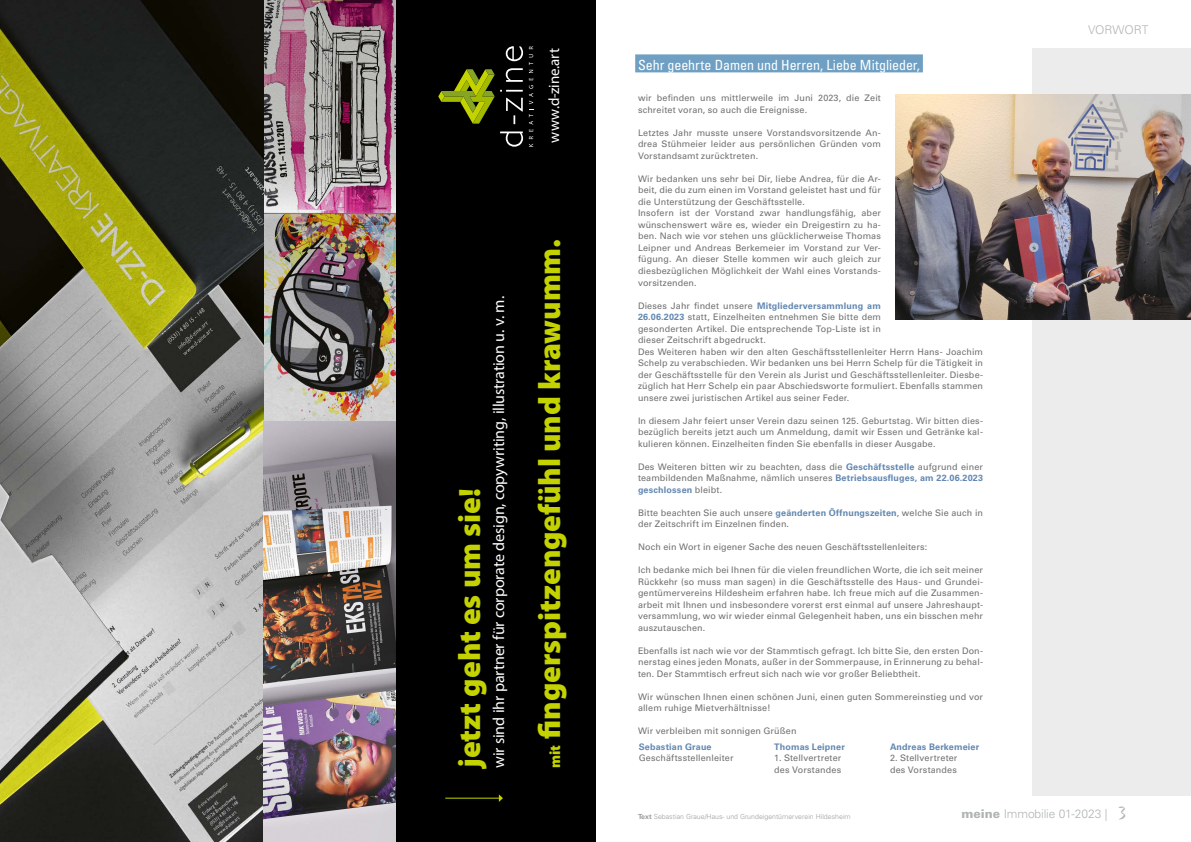
<style>
.page{position:relative;width:1191px;height:842px;background:#fff}
.page>*{position:absolute;margin:0;border:0;box-sizing:border-box;transform-origin:0 0}
.t1{font:900 31px "Myriad Pro";letter-spacing:-.005em;color:#c4d300}
.t2{font:16px "Myriad Pro";letter-spacing:-.01em;color:#fff}
.t3{font:15px "Myriad Pro";letter-spacing:-.005em;color:#fff}
.t4{font:900 15px "Myriad Pro";color:#c4d300}
.t5{font:condensed 14px "Univers LT Std";letter-spacing:-.005em;color:#fff}
.t6{font:300 12px "Univers LT Std";letter-spacing:-.005em;color:#b1b4b4}
.t7{font:9px/11.5px "Univers LT Std";letter-spacing:.015em;color:#6f7070}
.t8{font:700 9px "Univers LT Std";letter-spacing:.015em;color:#6287b1}
.t9{font:300 7px "Univers LT Std";color:#9d9e9e}
.s1{font-weight:700;color:#6287b1}
.s2{font-weight:700}
.s3{font-weight:900}
.s4{font-family:"Bette ITC Std";font-weight:400;font-size:20px}
</style>
<div class="page">
<div style="left:1032px;top:48px;width:159px;height:747px;background:#ececec"></div>
<div style="left:635px;top:54px;width:288px;height:18px;background:#6fa0c3"></div>
<div style="left:395px;top:0;width:200px;height:842px;background:#000"></div>
<img style="left:0;top:0;width:395px;height:842px">
<svg style="left:438px;top:46px;width:85px;height:101px;background:#282c0d"></svg>
<svg style="left:529px;top:46px;width:4px;height:101px"></svg>
<hr style="left:445px;top:798px;width:54px;height:1px;background:#c4d300">
<svg style="left:499px;top:794px;width:4px;height:8px"></svg>
<img style="left:895px;top:95px;width:296px;height:224px">
<h3 class="t3" style="left:545px;top:143px;width:96px;rotate:-90deg">www.d-zine.art</h3>
<h2 class="t2" style="left:489px;top:768px;width:473px;rotate:-90deg">wir sind ihr partner für corporate design, copywriting, illustration u. v. m.</h2>
<h1 class="t1" style="left:449px;top:768px;width:281px;rotate:-90deg">jetzt geht es um sie!</h1>
<h1 class="t1" style="left:529px;top:738px;width:501px;rotate:-90deg">fingerspitzengefühl und krawumm.</h1>
<h3 class="t4" style="left:545px;top:768px;width:25px;rotate:-90deg">mit</h3>
<h3 class="t5" style="left:638px;top:56px;width:283px">Sehr geehrte Damen und Herren, Liebe Mitglieder,</h3>
<p class="t7" style="left:638px;top:93px;width:244px">wir befinden uns mittlerweile im Juni 2023, die Zeit schreitet voran, so auch die Ereignisse.</p>
<p class="t7" style="left:638px;top:127px;width:244px;text-align:justify">Letztes Jahr musste unsere Vorstandsvorsitzende An&shy;drea Stühmeier leider aus persönlichen Gründen vom Vorstandsamt zurücktreten.</p>
<p class="t7" style="left:638px;top:173px;width:244px">Wir bedanken uns sehr bei Dir, liebe Andrea, für die Ar&shy;beit, die du zum einen im Vorstand geleistet hast und für die Unterstützung der Geschäftsstelle.<br>Insofern ist der Vorstand zwar handlungsfähig, aber wünschenswert wäre es, wieder ein Dreigestirn zu ha&shy;ben. Nach wie vor stehen uns glücklicherweise Thomas Leipner und Andreas Berkemeier im Vorstand zur Ver&shy;fügung. An dieser Stelle kommen wir auch gleich zur diesbezüglichen Möglichkeit der Wahl eines Vorstands&shy;vorsitzenden.</p>
<p class="t7" style="left:638px;top:300px;width:346px">Dieses Jahr findet unsere <span class="s1">Mitgliederversammlung am<br>26.06.2023</span> statt, Einzelheiten entnehmen Sie bitte dem<br>gesonderten Artikel. Die entsprechende Top-Liste ist in<br>dieser Zeitschrift abgedruckt.<br>Des Weiteren haben wir den alten Geschäftsstellenleiter Herrn Hans- Joachim Schelp zu verabschieden. Wir bedanken uns bei Herrn Schelp für die Tätigkeit in der Geschäftsstelle für den Verein als Jurist und Geschäftsstellenleiter. Diesbe&shy;züglich hat Herr Schelp ein paar Abschiedsworte formuliert. Ebenfalls stammen unsere zwei juristischen Artikel aus seiner Feder.</p>
<p class="t7" style="left:638px;top:415px;width:346px;text-align:justify">In diesem Jahr feiert unser Verein dazu seinen 125. Geburtstag. Wir bitten dies&shy;bezüglich bereits jetzt auch um Anmeldung, damit wir Essen und Getränke kal&shy;kulieren können. Einzelheiten finden Sie ebenfalls in dieser Ausgabe.</p>
<p class="t7" style="left:638px;top:461px;width:346px;text-align:justify">Des Weiteren bitten wir zu beachten, dass die <span class="s1">Geschäftsstelle</span> aufgrund einer teambildenden Maßnahme, nämlich unseres <span class="s1">Betriebsausfluges, am 22.06.2023 geschlossen</span> bleibt.</p>
<p class="t7" style="left:638px;top:507px;width:346px">Bitte beachten Sie auch unsere <span class="s1">geänderten Öffnungszeiten</span>, welche Sie auch in der Zeitschrift im Einzelnen finden.</p>
<p class="t7" style="left:638px;top:541px;width:291px">Noch ein Wort in eigener Sache des neuen Geschäftsstellenleiters:</p>
<p class="t7" style="left:638px;top:564px;width:346px;text-align:justify">Ich bedanke mich bei Ihnen für die vielen freundlichen Worte, die ich seit meiner Rückkehr (so muss man sagen) in die Geschäftsstelle des Haus- und Grundei&shy;gentümervereins Hildesheim erfahren habe. Ich freue mich auf die Zusammen&shy;arbeit mit Ihnen und insbesondere vorerst erst einmal auf unsere Jahreshaupt&shy;versammlung, wo wir wieder einmal Gelegenheit haben, uns ein bisschen mehr auszutauschen.</p>
<p class="t7" style="left:638px;top:645px;width:346px;text-align:justify">Ebenfalls ist nach wie vor der Stammtisch gefragt. Ich bitte Sie, den ersten Don&shy;nerstag eines jeden Monats, außer in der Sommerpause, in Erinnerung zu behal&shy;ten. Der Stammtisch erfreut sich nach wie vor großer Beliebtheit.</p>
<p class="t7" style="left:638px;top:691px;width:346px">Wir wünschen Ihnen einen schönen Juni, einen guten Sommereinstieg und vor allem ruhige Mietverhältnisse!</p>
<p class="t7" style="left:638px;top:725px;width:160px">Wir verbleiben mit sonnigen Grüßen</p>
<p class="t8" style="left:639px;top:741px;width:74px">Sebastian Graue</p>
<p class="t7" style="left:639px;top:752px;width:96px">Geschäftsstellenleiter</p>
<p class="t8" style="left:774px;top:741px;width:72px">Thomas Leipner</p>
<p class="t7" style="left:774px;top:752px;width:69px">1. Stellvertreter des Vorstandes</p>
<p class="t8" style="left:890px;top:741px;width:91px">Andreas Berkemeier</p>
<p class="t7" style="left:890px;top:752px;width:69px">2. Stellvertreter</p>
<p class="t7" style="left:890px;top:764px;width:68px">des Vorstandes</p>
<h3 class="t6" style="left:1088px;top:22px;width:62px">VORWORT</h3>
<p class="t9" style="left:638px;top:812px;width:214px"><span class="s2">Text</span> Sebastian Graue/Haus- und Grundeigentümerverein Hildesheim</p>
<h3 class="t6" style="left:961px;top:807px;width:166px"><span class="s3">meine</span> Immobilie 01-2023 | <span class="s4">3</span></h3>
</div>
